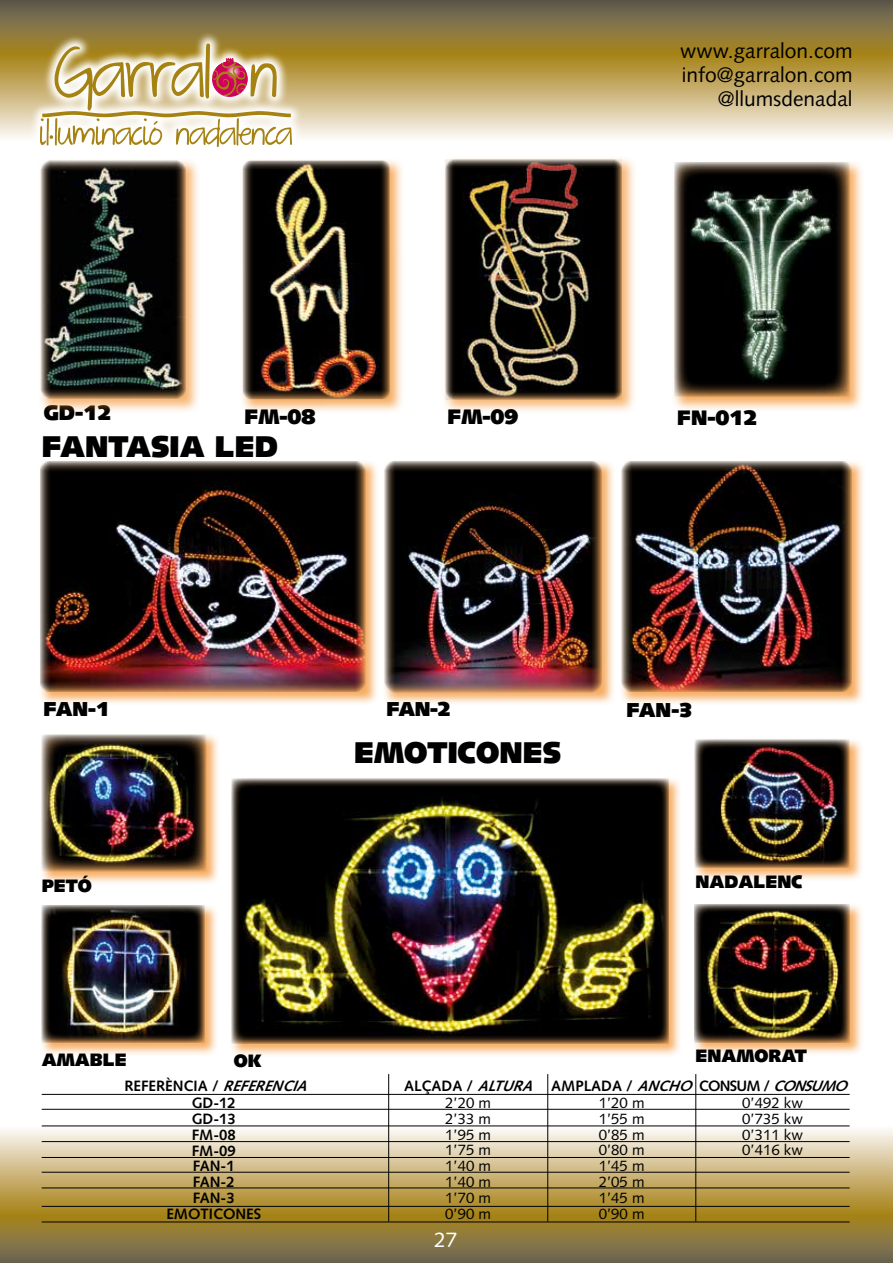
<style>
.page{position:relative;width:893px;height:1263px;background:#fff}
.page>*{position:absolute;margin:0;border:0;box-sizing:border-box;transform-origin:0 0}
.t1{font:900 30px "Syntax";color:#000}
.t2{font:21px/24px "Syntax";color:#000;text-align:right}
.t3{font:900 21px "Syntax";color:#000}
.t4{font:21px "Syntax";color:#fff}
.t5{font:900 20.1px "Syntax";letter-spacing:-.035em;color:#000}
.t6{font:900 18px "Syntax";color:#000}
.t7{font:700 15px/15.9px "Syntax";color:#000;text-align:center}
.t8{font:15px/15.9px "Syntax";color:#000;text-align:justify}
.s1{font-style:italic}
.s2{font-weight:400}
</style>
<div class="page">
<svg style="left:0;top:0;width:893px;height:137px;background:#ab9864"></svg>
<svg style="left:0;top:1124px;width:893px;height:139px;background:#b4a16b"></svg>
<hr style="left:388px;top:1074px;width:1px;height:147px;background:#000">
<hr style="left:547px;top:1074px;width:1px;height:147px;background:#000">
<hr style="left:695px;top:1074px;width:1px;height:147px;background:#000">
<hr style="left:42px;top:1109px;width:808px;height:1px;background:#000">
<hr style="left:42px;top:1126px;width:808px;height:1px;background:#000">
<hr style="left:42px;top:1141px;width:808px;height:1px;background:#000">
<hr style="left:42px;top:1157px;width:808px;height:1px;background:#000">
<hr style="left:42px;top:1094px;width:808px;height:1px;background:#000">
<hr style="left:42px;top:1188px;width:808px;height:1px;background:#000">
<hr style="left:42px;top:1172px;width:808px;height:1px;background:#000">
<hr style="left:42px;top:1206px;width:808px;height:1px;background:#000">
<div style="left:37px;top:158px;width:164px;height:256px;background:#f3912d;opacity:.67"></div>
<img style="left:41px;top:161px;width:144px;height:237px">
<div style="left:671px;top:159px;width:193px;height:253px;background:#f3912d;opacity:.75"></div>
<img style="left:674px;top:162px;width:175px;height:235px">
<div style="left:239px;top:158px;width:166px;height:257px;background:#f3912d;opacity:.75"></div>
<img style="left:242px;top:160px;width:148px;height:239px">
<div style="left:442px;top:156px;width:195px;height:258px;background:#f3912d;opacity:.67"></div>
<img style="left:445px;top:159px;width:177px;height:240px">
<svg style="left:28px;top:32px;width:276px;height:127px"></svg>
<svg style="left:40px;top:43px;width:252px;height:104px"></svg>
<div style="left:38px;top:459px;width:342px;height:247px;background:#f3912d;opacity:.75"></div>
<img style="left:40px;top:461px;width:325px;height:231px">
<div style="left:619px;top:459px;width:247px;height:247px;background:#f3912d;opacity:.75"></div>
<img style="left:622px;top:461px;width:229px;height:231px">
<div style="left:382px;top:459px;width:234px;height:247px;background:#f3912d;opacity:.75"></div>
<img style="left:385px;top:461px;width:216px;height:231px">
<div style="left:692px;top:902px;width:172px;height:154px;background:#f3912d;opacity:.75"></div>
<img style="left:694px;top:904px;width:156px;height:138px">
<div style="left:693px;top:737px;width:171px;height:145px;background:#f3912d;opacity:.75"></div>
<img style="left:695px;top:739px;width:154px;height:129px">
<div style="left:230px;top:777px;width:453px;height:280px;background:#f3912d;opacity:.75"></div>
<img style="left:232px;top:779px;width:436px;height:264px">
<div style="left:39px;top:903px;width:180px;height:153px;background:#f3912d;opacity:.75"></div>
<img style="left:42px;top:905px;width:163px;height:137px">
<hr style="left:42px;top:1222px;width:808px;height:1px;background:#000">
<div style="left:39px;top:732px;width:182px;height:153px;background:#f3912d;opacity:.75"></div>
<img style="left:42px;top:734px;width:164px;height:137px">
<h2 class="t2" style="left:680px;top:39px;width:174px">www.garralon.com info@garralon.com @llumsdenadal</h2>
<h2 class="t3" style="left:44px;top:400px;width:69px">GD-12</h2>
<h2 class="t3" style="left:677px;top:405px;width:82px">FN-012</h2>
<h2 class="t3" style="left:244px;top:404px;width:73px">FM-08</h2>
<h2 class="t3" style="left:447px;top:405px;width:73px">FM-09</h2>
<h1 class="t1" style="left:42px;top:429px;width:238px">FANTASIA LED</h1>
<h3 class="t5" style="left:43px;top:697px;width:68px">FAN-1</h3>
<h3 class="t5" style="left:386px;top:697px;width:66px">FAN-2</h3>
<h3 class="t5" style="left:626px;top:698px;width:68px">FAN-3</h3>
<p class="t6" style="left:42px;top:875px;width:52px">PETÓ</p>
<p class="t6" style="left:42px;top:1048px;width:86px">AMABLE</p>
<h1 class="t1" style="left:354px;top:734px;width:208px">EMOTICONES</h1>
<p class="t6" style="left:234px;top:1050px;width:30px">OK</p>
<p class="t6" style="left:696px;top:871px;width:109px">NADALENC</p>
<p class="t6" style="left:696px;top:1045px;width:113px">ENAMORAT</p>
<p class="t7" style="left:124px;top:1078px;width:190px">R E F E R È N C I A / <span class="s1">REFERENCIA</span></p>
<p class="t7" style="left:445px;top:1077px;width:409px;line-height:17.5px;text-align:left;text-indent:-41px">ALÇADA / <span class="s1">ALTURA</span> AMPLADA / <span class="s1">ANCHO</span> CONSUM / <span class="s1">CONSUMO<br></span><span class="s2">2’20 m</span></p>
<p class="t8" style="left:445px;top:1111px;width:47px">2’33 m 1’95 m 1’75 m 1’40 m 1’40 m 1’70 m 0’90 m</p>
<p class="t8" style="left:599px;top:1095px;width:47px">1’20 m 1’55 m 0’85 m 0’80 m 1’45 m 2’05 m 1’45 m 0’90 m</p>
<p class="t8" style="left:742px;top:1095px;width:62px">0’492 kw 0’735 kw 0’311 kw 0’416 kw</p>
<p class="t7" style="left:166px;top:1095px;width:96px">GD-12<br>GD-13<br>FM-08<br>FM-09<br>FAN-1<br>FAN-2<br>FAN-3<br>EMOTICONES</p>
<h2 class="t4" style="left:434px;top:1228px;width:25px">27</h2>
</div>
